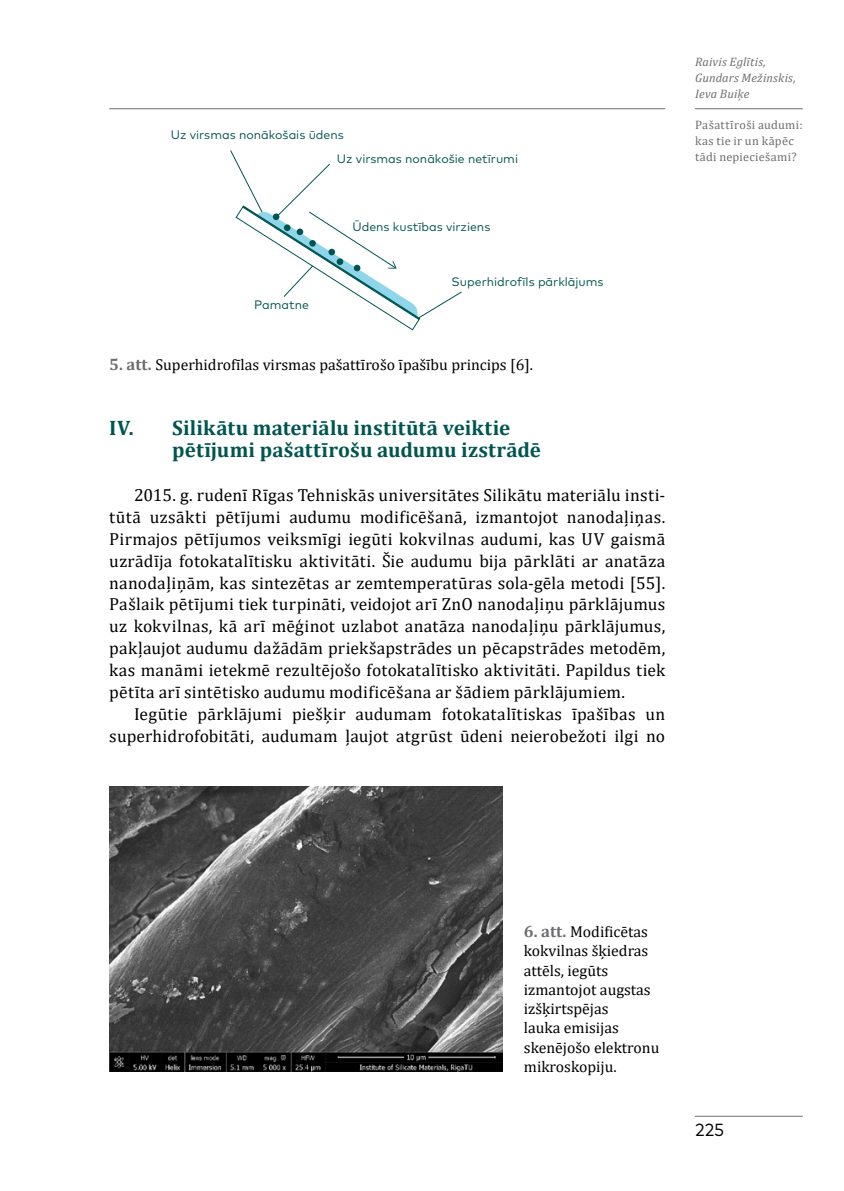
<style>
.page{position:relative;width:844px;height:1191px;background:#fff}
.page>*{position:absolute;margin:0;border:0;box-sizing:border-box;transform-origin:0 0}
.t1{font:700 21px/21.9px "Cambria";letter-spacing:.01em;color:#005551}
.t2{font:17.5px/21.9px "Cambria";letter-spacing:.015em;color:#000;text-align:justify}
.t3{font:17.5px "Mark Pro";color:#000}
.t4{font:15.75px/19.2px "Cambria";color:#000}
.t5{font:12.25px/24px "Mark Pro";color:#005551}
.t6{font:12.25px/15.8px "Cambria";letter-spacing:.03em;color:#6d6e71}
.t7{font:italic 12.25px/15.8px "Cambria";letter-spacing:.015em;color:#6d6e71}
.s1{font-weight:700;font-size:16.62px;color:#6d6e71}
</style>
<div class="page">
<hr style="left:694px;top:1115px;width:108px;height:1px;background:#6d6e71">
<hr style="left:694px;top:108px;width:108px;height:1px;background:#6d6e71">
<hr style="left:109px;top:108px;width:556px;height:1px;background:#6d6e71">
<svg style="left:230px;top:150px;width:232px;height:180px"></svg>
<img style="left:109px;top:786px;width:393px;height:285px">
<p class="t5" style="left:337px;top:122px;width:182px;text-indent:-166px">Uz virsmas nonākošais ūdens<br>Uz virsmas nonākošie netīrumi</p>
<p class="t5" style="left:352px;top:214px;width:139px">Ūdens kustības virziens</p>
<p class="t5" style="left:254px;top:291px;width:56px">Pamatne</p>
<p class="t5" style="left:451px;top:268px;width:153px">Superhidrofīls pārklājums</p>
<p class="t4" style="left:109px;top:355px;width:425px"><span class="s1">5. att.</span> Superhidrofīlas virsmas pašattīrošo īpašību princips [6].</p>
<p class="t1" style="left:172px;top:416px;width:370px;text-indent:-63px">IV. Silikātu materiālu institūtā veiktie pētījumi pašattīrošu audumu izstrādē</p>
<p class="t2" style="left:109px;top:484px;width:557px;text-indent:25px">2015. g. rudenī Rīgas Tehniskās universitātes Silikātu materiālu insti&shy;tūtā uzsākti pētījumi audumu modificēšanā, izmantojot nanodaļiņas.<br>Pirmajos pētījumos veiksmīgi iegūti kokvilnas audumi, kas UV gaismā uzrādīja fotokatalītisku aktivitāti. Šie audumu bija pārklāti ar anatāza nanodaļiņām, kas sintezētas ar zemtemperatūras sola-gēla metodi [55].<br>Pašlaik pētījumi tiek turpināti, veidojot arī ZnO nanodaļiņu pārklājumus uz kokvilnas, kā arī mēģinot uzlabot anatāza nanodaļiņu pārklājumus, pakļaujot audumu dažādām priekšapstrādes un pēcapstrādes metodēm, kas manāmi ietekmē rezultējošo fotokatalītisko aktivitāti. Papildus tiek pētīta arī sintētisko audumu modificēšana ar šādiem pārklājumiem.</p>
<p class="t2" style="left:109px;top:703px;width:557px;text-align:right">Iegūtie pārklājumi piešķir audumam fotokatalītiskas īpašības un superhidrofobitāti, audumam ļaujot atgrūst ūdeni neierobežoti ilgi no</p>
<p class="t7" style="left:694px;top:53px;width:102px">Raivis Eglītis,<br>Gundars Mežinskis,<br>Ieva Buiķe</p>
<p class="t6" style="left:694px;top:117px;width:109px">Pašattīroši audumi: kas tie ir un kāpēc tādi nepieciešami?</p>
<p class="t4" style="left:523px;top:922px;width:137px"><span class="s1">6. att.</span> Modificētas kokvilnas šķiedras attēls, iegūts izmantojot augstas izšķirtspējas<br>lauka emisijas skenējošo elektronu mikroskopiju.</p>
<p class="t3" style="left:694px;top:1116px;width:31px">225</p>
</div>
